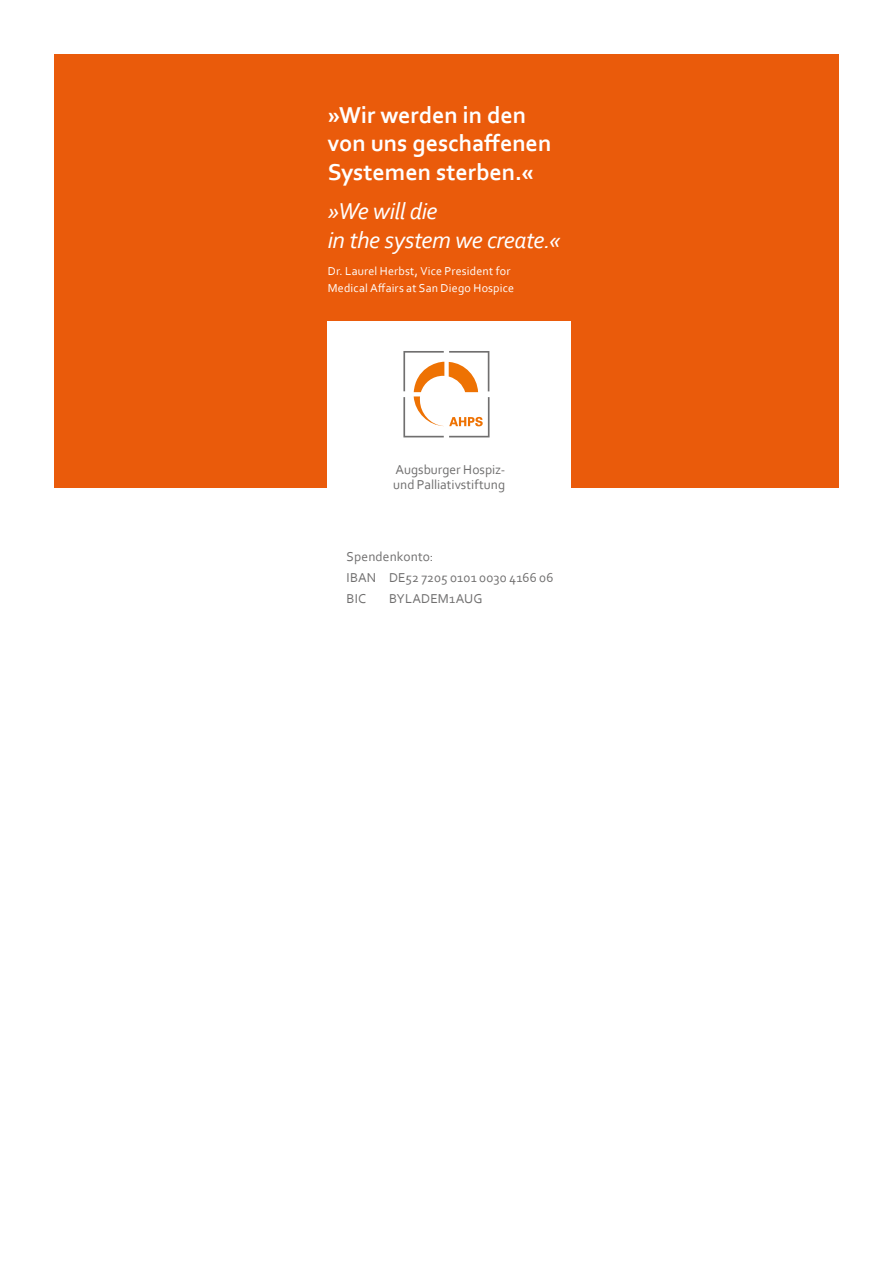
<style>
.page{position:relative;width:893px;height:1263px;background:#fff}
.page>*{position:absolute;margin:0;border:0;box-sizing:border-box;transform-origin:0 0}
.betonung{font:700 24px/28.8px "Corbel";color:#fff}
.betonung-2{font:italic 24px/28.8px "Corbel";letter-spacing:-.015em;color:#fff}
.Copy{font:13.5px/15px "Corbel";letter-spacing:.005em;color:#706f6f}
.betonung-3{font:12px/16.8px "Corbel";letter-spacing:.015em;color:#fff}
</style>
<div class="page">
<div style="left:54px;top:54px;width:785px;height:434px;background:#ea5b0b"></div>
<div style="left:327px;top:321px;width:244px;height:516px;background:#fff"></div>
<svg style="left:403px;top:351px;width:87px;height:86px"></svg>
<p class="betonung" style="left:328px;top:100px;width:225px">»Wir werden in den von uns geschaffenen<br>Systemen sterben.«</p>
<p class="betonung-2" style="left:328px;top:196px;width:234px">»We will die<br>in the system we create.«</p>
<p class="betonung-3" style="left:328px;top:263px;width:188px">Dr. Laurel Herbst, Vice President for<br>Medical Affairs at San Diego Hospice</p>
<p class="Copy" style="left:393px;top:461px;width:114px">Augsburger Hospiz&shy;und Palliativstiftung</p>
<p class="Copy" style="left:347px;top:548px;width:88px">Spendenkonto:</p>
<p class="Copy" style="left:347px;top:569px;width:209px">IBAN DE52 7205 0101 0030 4166 06</p>
<p class="Copy" style="left:347px;top:590px;width:21px">BIC</p>
<p class="Copy" style="left:389px;top:590px;width:95px">BYLADEM1AUG</p>
</div>
